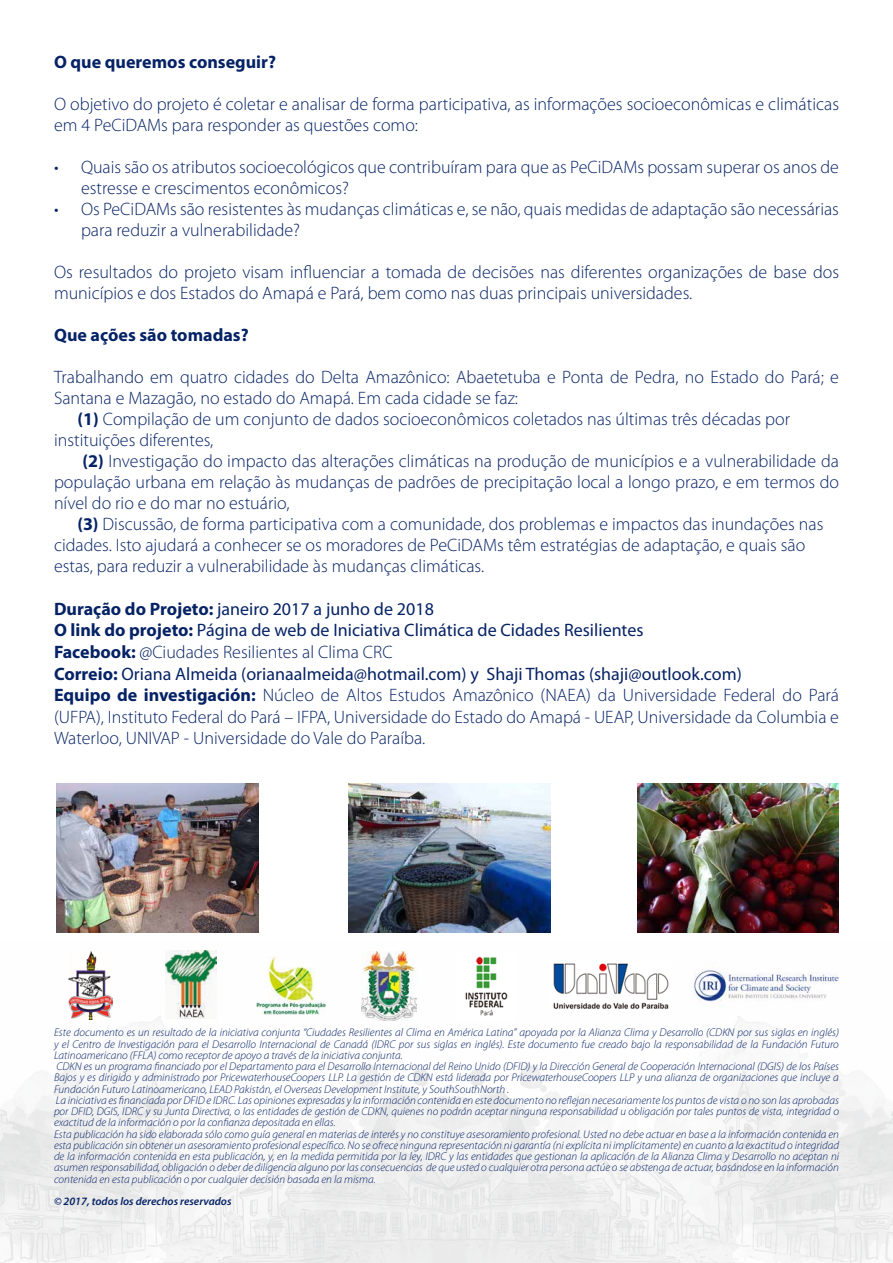
<style>
.page{position:relative;width:893px;height:1263px;background:#fff}
.page>*{position:absolute;margin:0;border:0;box-sizing:border-box;transform-origin:0 0}
.No_Spacing{font:300 18px/21px "Myriad Pro";color:#052265}
.t1{font:18px "Myriad Pro";color:#052265}
.No_Spacing-2{font:700 18px "Myriad Pro";color:#052265}
.t2{font:italic 300 11.25px/11.2px "Myriad Pro";color:#052265;text-align:justify}
.t3{font:italic 600 11.25px "Myriad Pro";color:#052265}
.s1{font-weight:700}
</style>
<div class="page">
<img style="left:0;top:931px;width:893px;height:332px">
<img style="left:256px;top:956px;width:71px;height:58px">
<img style="left:694px;top:961px;width:144px;height:51px">
<img style="left:361px;top:951px;width:55px;height:69px">
<img style="left:551px;top:962px;width:121px;height:48px">
<img style="left:456px;top:952px;width:59px;height:68px">
<img style="left:165px;top:951px;width:52px;height:68px">
<img style="left:69px;top:951px;width:43px;height:69px">
<img style="left:56px;top:783px;width:202px;height:149px">
<img style="left:349px;top:783px;width:202px;height:149px">
<img style="left:637px;top:783px;width:202px;height:149px">
<p class="No_Spacing-2" style="left:54px;top:50px;width:224px">O que queremos conseguir?</p>
<p class="No_Spacing" style="left:54px;top:93px;width:786px">O objetivo do projeto é coletar e analisar de forma participativa, as informações socioeconômicas e climáticas em 4 PeCiDAMs para responder as questões como:</p>
<p class="No_Spacing" style="left:81px;top:156px;width:759px;text-indent:-27px">• Quais são os atributos socioecológicos que contribuíram para que as PeCiDAMs possam superar os anos de estresse e crescimentos econômicos?</p>
<p class="No_Spacing" style="left:81px;top:198px;width:759px;text-indent:-27px">• Os PeCiDAMs são resistentes às mudanças climáticas e, se não, quais medidas de adaptação são necessárias para reduzir a vulnerabilidade?</p>
<p class="No_Spacing" style="left:54px;top:261px;width:787px">Os resultados do projeto visam influenciar a tomada de decisões nas diferentes organizações de base dos municípios e dos Estados do Amapá e Pará, bem como nas duas principais universidades.</p>
<p class="No_Spacing-2" style="left:54px;top:323px;width:196px">Que ações são tomadas?</p>
<p class="No_Spacing" style="left:54px;top:366px;width:786px">Trabalhando em quatro cidades do Delta Amazônico: Abaetetuba e Ponta de Pedra, no Estado do Pará; e<br>Santana e Mazagão, no estado do Amapá. Em cada cidade se faz:</p>
<p class="No_Spacing" style="left:54px;top:408px;width:738px;text-indent:24px"><span class="s1">(1)</span> Compilação de um conjunto de dados socioeconômicos coletados nas últimas três décadas por instituições diferentes,</p>
<p class="No_Spacing" style="left:54px;top:450px;width:787px;text-align:justify;text-indent:28px"><span class="s1">(2)</span> Investigação do impacto das alterações climáticas na produção de municípios e a vulnerabilidade da população urbana em relação às mudanças de padrões de precipitação local a longo prazo, e em termos do nível do rio e do mar no estuário,</p>
<p class="No_Spacing" style="left:54px;top:513px;width:771px;text-indent:23px"><span class="s1">(3)</span> Discussão, de forma participativa com a comunidade, dos problemas e impactos das inundações nas cidades. Isto ajudará a conhecer se os moradores de PeCiDAMs têm estratégias de adaptação, e quais são estas, para reduzir a vulnerabilidade às mudanças climáticas.</p>
<p class="t1" style="left:54px;top:598px;width:381px"><span class="s1">Duração do Projeto:</span> janeiro 2017 a junho de 2018</p>
<p class="t1" style="left:54px;top:619px;width:591px"><span class="s1">O link do projeto:</span> Página de web de Iniciativa Climática de Cidades Resilientes</p>
<p class="No_Spacing" style="left:54px;top:641px;width:340px"><span class="s1">Facebook:</span> @Ciudades Resilientes al Clima CRC</p>
<p class="t1" style="left:54px;top:662px;width:689px"><span class="s1">Correio:</span> Oriana Almeida (orianaalmeida@hotmail.com) y Shaji Thomas (shaji@outlook.com)</p>
<p class="No_Spacing" style="left:54px;top:684px;width:786px;line-height:21.6px;text-align:justify"><span class="s1">Equipo de investigación:</span> Núcleo de Altos Estudos Amazônico (NAEA) da Universidade Federal do Pará (UFPA), Instituto Federal do Pará – IFPA, Universidade do Estado do Amapá - UEAP, Universidade da Columbia e Waterloo, UNIVAP - Universidade do Vale do Paraíba.</p>
<p class="t2" style="left:54px;top:1027px;width:786px">Este documento es un resultado de la iniciativa conjunta “Ciudades Resilientes al Clima en América Latina” apoyada por la Alianza Clima y Desarrollo (CDKN por sus siglas en inglés) y el Centro de Investigación para el Desarrollo Internacional de Canadá (IDRC por sus siglas en inglés). Este documento fue creado bajo la responsabilidad de la Fundación Futuro Latinoamericano (FFLA) como receptor de apoyo a través de la iniciativa conjunta.</p>
<p class="t2" style="left:54px;top:1061px;width:786px">CDKN es un programa financiado por el Departamento para el Desarrollo Internacional del Reino Unido (DFID) y la Dirección General de Cooperación Internacional (DGIS) de los Países Bajos y es dirigido y administrado por PricewaterhouseCoopers LLP. La gestión de CDKN está liderada por PricewaterhouseCoopers LLP y una alianza de organizaciones que incluye a Fundación Futuro Latinoamericano, LEAD Pakistán, el Overseas Development Institute, y SouthSouthNorth .</p>
<p class="t2" style="left:54px;top:1094px;width:786px">La iniciativa es financiada por DFID e IDRC. Las opiniones expresadas y la información contenida en este documento no reflejan necesariamente los puntos de vista o no son las aprobadas por DFID, DGIS, IDRC y su Junta Directiva, o las entidades de gestión de CDKN, quienes no podrán aceptar ninguna responsabilidad u obligación por tales puntos de vista, integridad o exactitud de la información o por la confianza depositada en ellas.</p>
<p class="t2" style="left:54px;top:1128px;width:787px">Esta publicación ha sido elaborada sólo como guía general en materias de interés y no constituye asesoramiento profesional. Usted no debe actuar en base a la información contenida en esta publicación sin obtener un asesoramiento profesional específico. No se ofrece ninguna representación ni garantía (ni explícita ni implícitamente) en cuanto a la exactitud o integridad de la información contenida en esta publicación, y, en la medida permitida por la ley, IDRC y las entidades que gestionan la aplicación de la Alianza Clima y Desarrollo no aceptan ni asumen responsabilidad, obligación o deber de diligencia alguno por las consecuencias de que usted o cualquier otra persona actúe o se abstenga de actuar, basándose en la información contenida en esta publicación o por cualquier decisión basada en la misma.</p>
<p class="t3" style="left:54px;top:1194px;width:179px">© 2017, todos los derechos reservados</p>
</div>
